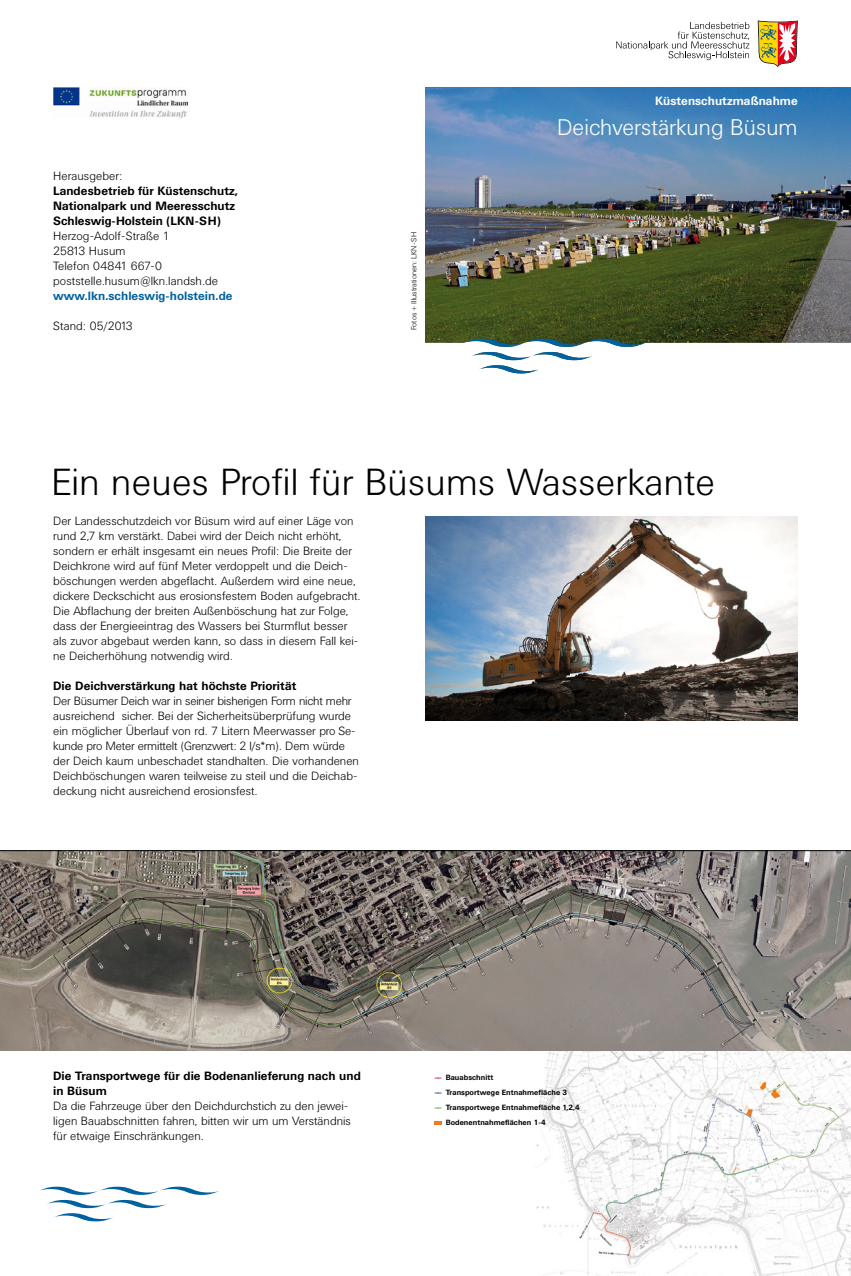
<style>
.page{position:relative;width:851px;height:1276px;background:#fff}
.page>*{position:absolute;margin:0;border:0;box-sizing:border-box;transform-origin:0 0}
.t1{font:300 37.5px "Univers BQ";letter-spacing:.005em;color:#000}
.t2{font:300 22.5px "Univers BQ";color:#fff}
.t3{font:300 11.88px/15px "Univers BQ";color:#000}
.t4{font:700 11.88px/15px "Univers BQ";letter-spacing:.005em;color:#000}
.t5{font:700 11.88px "Univers BQ";letter-spacing:.005em;color:#0061a1}
.t6{font:700 11.88px "Univers BQ";letter-spacing:.005em;color:#fff}
.t7{font:700 7.5px "Univers BQ";letter-spacing:.005em;color:#000}
.t8{font:300 7.5px "Univers BQ";color:#000}
.s1{color:#cd071e}
.s2{color:#003882}
.s3{color:#44a12b}
</style>
<div class="page">
<img style="left:534px;top:1050px;width:316px;height:225px">
<img style="left:425px;top:88px;width:425px;height:251px">
<svg style="left:757px;top:21px;width:40px;height:46px"></svg>
<svg style="left:616px;top:22px;width:133px;height:38px"></svg>
<svg style="left:425px;top:339px;width:425px;height:35px"></svg>
<img style="left:53px;top:88px;width:135px;height:30px">
<img style="left:0;top:851px;width:850px;height:199px">
<svg style="left:434px;top:1121px;width:7px;height:3px"></svg>
<svg style="left:39px;top:1186px;width:180px;height:35px"></svg>
<hr style="left:0;top:850px;width:850px;height:1px;background:#000">
<img style="left:425px;top:516px;width:372px;height:204px">
<p class="t3" style="left:53px;top:169px;width:71px">Herausgeber:</p>
<p class="t4" style="left:53px;top:184px;width:186px">Landesbetrieb für Küstenschutz,<br>Nationalpark und Meeresschutz<br>Schleswig-Holstein (LKN-SH)</p>
<p class="t3" style="left:53px;top:229px;width:166px">Herzog-Adolf-Straße 1<br>25813 Husum<br>Telefon 04841 667-0 poststelle.husum@lkn.landsh.de</p>
<p class="t5" style="left:53px;top:289px;width:181px">www.lkn.schleswig-holstein.de</p>
<p class="t3" style="left:53px;top:319px;width:81px">Stand: 05/2013</p>
<p class="t8" style="left:410px;top:330px;width:99px;rotate:-90deg">Fotos + Illustrationen: LKN-SH</p>
<p class="t6" style="left:655px;top:94px;width:144px">Küstenschutzmaßnahme</p>
<h2 class="t2" style="left:557px;top:115px;width:242px">Deichverstärkung Büsum</h2>
<h1 class="t1" style="left:51px;top:462px;width:665px">Ein neues Profil für Büsums Wasserkante</h1>
<p class="t3" style="left:53px;top:514px;width:309px">Der Landesschutzdeich vor Büsum wird auf einer Läge von rund 2,7 km verstärkt. Dabei wird der Deich nicht erhöht, sondern er erhält insgesamt ein neues Profil: Die Breite der Deichkrone wird auf fünf Meter verdoppelt und die Deich&shy;böschungen werden abgeflacht. Außerdem wird eine neue, dickere Deckschicht aus erosionsfestem Boden aufgebracht.<br>Die Abflachung der breiten Außenböschung hat zur Folge, dass der Energieeintrag des Wassers bei Sturmflut besser als zuvor abgebaut werden kann, so dass in diesem Fall kei&shy;ne Deicherhöhung notwendig wird.</p>
<p class="t4" style="left:53px;top:679px;width:245px">Die Deichverstärkung hat höchste Priorität</p>
<p class="t3" style="left:53px;top:694px;width:307px">Der Büsumer Deich war in seiner bisherigen Form nicht mehr ausreichend sicher. Bei der Sicherheitsüberprüfung wurde ein möglicher Überlauf von rd. 7 Litern Meerwasser pro Se&shy;kunde pro Meter ermittelt (Grenzwert: 2 l/s*m). Dem würde der Deich kaum unbeschadet standhalten. Die vorhandenen Deichböschungen waren teilweise zu steil und die Deichab&shy;deckung nicht ausreichend erosionsfest.</p>
<p class="t4" style="left:53px;top:1069px;width:309px">Die Transportwege für die Bodenanlieferung nach und in Büsum</p>
<p class="t3" style="left:53px;top:1099px;width:299px">Da die Fahrzeuge über den Deichdurchstich zu den jewei&shy;ligen Bauabschnitten fahren, bitten wir um um Verständnis für etwaige Einschränkungen.</p>
<p class="t7" style="left:434px;top:1073px;width:61px"><span class="s1">––</span> Bauabschnitt</p>
<p class="t7" style="left:434px;top:1088px;width:134px"><span class="s2">––</span> Transportwege Entnahmefläche 3</p>
<p class="t7" style="left:434px;top:1103px;width:147px"><span class="s3">––</span> Transportwege Entnahmefläche 1,2,4</p>
<p class="t7" style="left:445px;top:1118px;width:102px">Bodenentnahmeflächen 1-4</p>
</div>
